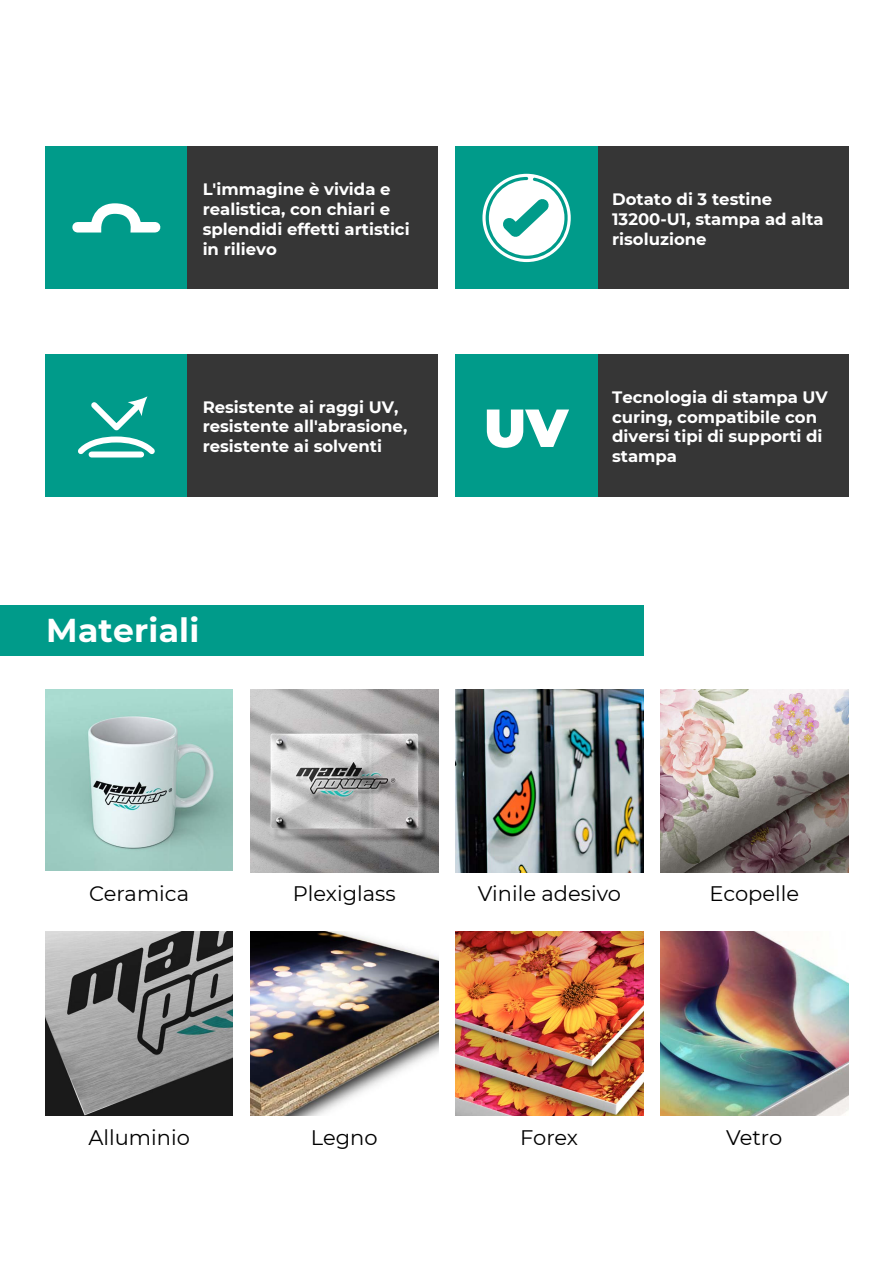
<style>
.page{position:relative;width:893px;height:1263px;background:#fff}
.page>*{position:absolute;margin:0;border:0;box-sizing:border-box;transform-origin:0 0}
.t1{font:900 53.55px "Montserrat";color:#fff}
.t2{font:700 33px "Montserrat";letter-spacing:.005em;color:#fff}
.t3{font:21px "Montserrat";color:#000}
.t4{font:700 16.5px/19.8px "Montserrat";color:#fff}
</style>
<div class="page">
<img style="left:45px;top:932px;width:188px;height:183px">
<div style="left:45px;top:147px;width:143px;height:142px;background:#009b8a"></div>
<div style="left:188px;top:147px;width:250px;height:142px;background:#363636"></div>
<div style="left:455px;top:147px;width:143px;height:142px;background:#009b8a"></div>
<div style="left:598px;top:147px;width:250px;height:142px;background:#363636"></div>
<div style="left:45px;top:354px;width:143px;height:143px;background:#009b8a"></div>
<div style="left:188px;top:354px;width:250px;height:143px;background:#363636"></div>
<div style="left:455px;top:354px;width:143px;height:143px;background:#009b8a"></div>
<div style="left:598px;top:354px;width:250px;height:143px;background:#363636"></div>
<div style="left:0;top:605px;width:643px;height:51px;background:#009b8a"></div>
<svg style="left:482px;top:174px;width:89px;height:88px"></svg>
<img style="left:45px;top:689px;width:188px;height:181px">
<img style="left:456px;top:689px;width:187px;height:184px">
<img style="left:250px;top:932px;width:188px;height:183px">
<img style="left:250px;top:689px;width:188px;height:184px">
<img style="left:455px;top:932px;width:188px;height:183px">
<img style="left:660px;top:932px;width:188px;height:183px">
<img style="left:660px;top:689px;width:188px;height:184px">
<svg style="left:72px;top:203px;width:89px;height:30px"></svg>
<svg style="left:78px;top:396px;width:77px;height:61px"></svg>
<p class="t4" style="left:203px;top:179px;width:209px">L'immagine è vivida e realistica, con chiari e splendidi effetti artistici in rilievo</p>
<p class="t4" style="left:612px;top:189px;width:213px">Dotato di 3 testine<br>13200-U1, stampa ad alta risoluzione</p>
<p class="t4" style="left:203px;top:396px;width:206px">Resistente ai raggi UV, resistente all'abrasione, resistente ai solventi</p>
<p class="t4" style="left:612px;top:386px;width:217px">Tecnologia di stampa UV curing, compatibile con diversi tipi di supporti di stampa</p>
<h1 class="t1" style="left:484px;top:388px;width:85px">UV</h1>
<h2 class="t2" style="left:46px;top:606px;width:155px">Materiali</h2>
<p class="t3" style="left:89px;top:879px;width:102px">Ceramica</p>
<p class="t3" style="left:293px;top:879px;width:104px">Plexiglass</p>
<p class="t3" style="left:478px;top:879px;width:145px">Vinile adesivo</p>
<p class="t3" style="left:709px;top:879px;width:91px">Ecopelle</p>
<p class="t3" style="left:88px;top:1123px;width:103px">Alluminio</p>
<p class="t3" style="left:311px;top:1123px;width:68px">Legno</p>
<p class="t3" style="left:520px;top:1123px;width:59px">Forex</p>
<p class="t3" style="left:726px;top:1123px;width:58px">Vetro</p>
</div>
